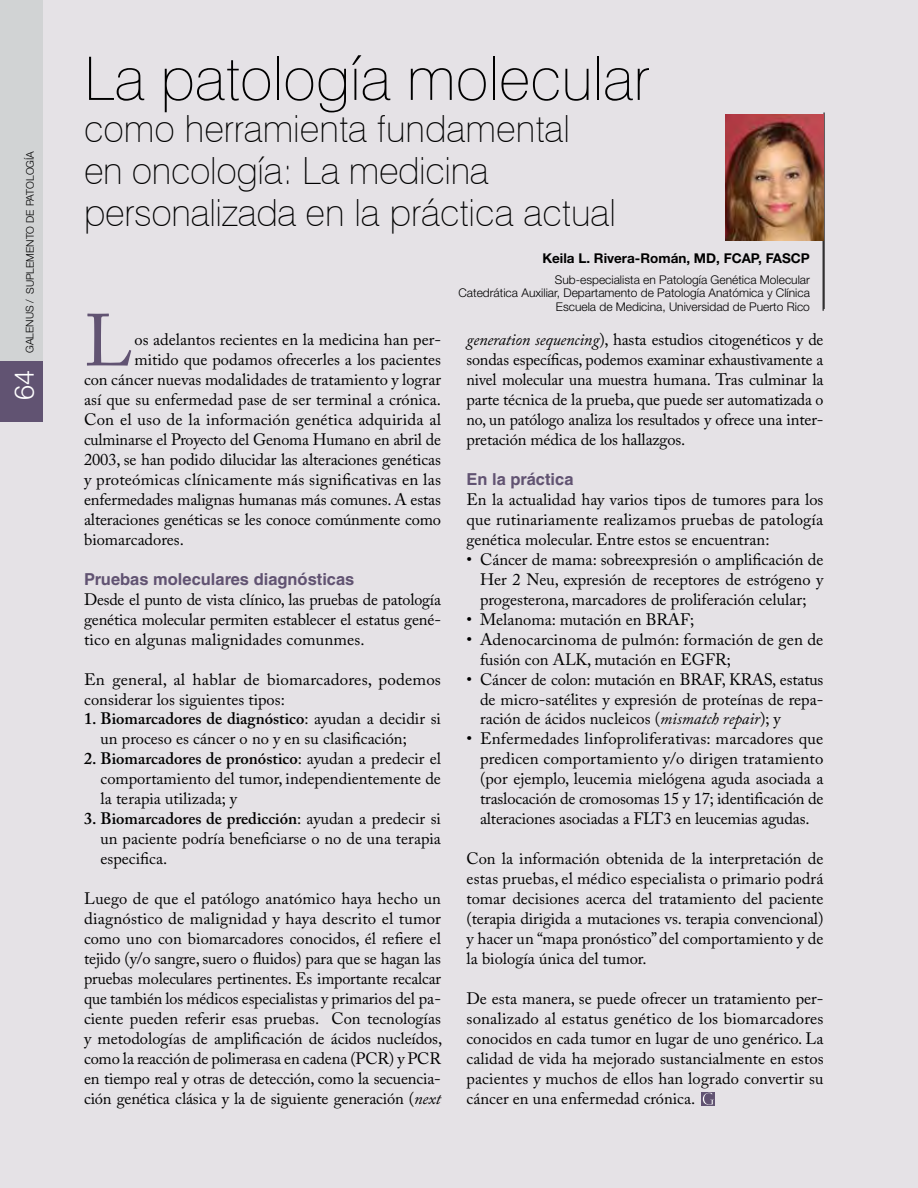
<style>
.page{position:relative;width:918px;height:1188px;background:#e5e2e6}
.page>*{position:absolute;margin:0;border:0;box-sizing:border-box;transform-origin:0 0}
.t1{font:72.9px "Adobe Caslon Pro";color:#615372}
.t2{font:100 60px "Swiss 721 BT";color:#000}
.t3{font:100 37.5px/42px "Swiss 721 BT";color:#000}
.t4{font:300 27px "Helvetica Neue";color:#fff}
.t5{font:16.5px/20px "Adobe Caslon Pro";color:#000;text-align:justify}
.t6{font:700 16.5px "Helvetica LT Std";color:#615372}
.t7{font:700 13.5px "Helvetica Neue";color:#000}
.t8{font:300 12px/13.5px "Helvetica Neue";color:#000;text-align:right}
.t9{font:300 10.5px "Helvetica Neue";color:#000}
.s1{font-weight:600}
.s2{font-style:italic}
</style>
<div class="page">
<hr style="left:824px;top:113px;width:1px;height:196px;background:#000">
<hr style="left:823px;top:114px;width:1px;height:197px;background:#000">
<img style="left:726px;top:114px;width:98px;height:127px">
<svg style="left:701px;top:1092px;width:14px;height:14px"></svg>
<svg style="left:703px;top:1093px;width:11px;height:12px"></svg>
<div style="left:0;top:0;width:43px;height:412px;background:#d1d3d4"></div>
<div style="left:0;top:361px;width:43px;height:61px;background:#615372"></div>
<p class="t9" style="left:24px;top:353px;width:204px;rotate:-90deg">GALENUS / SUPLEMENTO DE PATOLOGÍA</p>
<h3 class="t4" style="left:8px;top:400px;width:32px;rotate:-90deg">64</h3>
<h2 class="t2" style="left:84px;top:42px;width:567px">La patología molecular</h2>
<h3 class="t3" style="left:84px;top:107px;width:534px">como herramienta fundamental en oncología: La medicina personalizada en la práctica actual</h3>
<h1 class="t1" style="left:84px;top:298px;width:50px">L</h1>
<p class="t5" style="left:135px;top:330px;width:308px">os adelantos recientes en la medicina han per-</p>
<p class="t5" style="left:135px;top:350px;width:308px">mitido que podamos ofrecerles a los pacientes</p>
<p class="t5" style="left:84px;top:370px;width:358px">con cáncer nuevas modalidades de tratamiento y lograr</p>
<p class="t5" style="left:84px;top:390px;width:358px">así que su enfermedad pase de ser terminal a crónica.</p>
<p class="t5" style="left:84px;top:410px;width:358px">Con el uso de la información genética adquirida al</p>
<p class="t5" style="left:84px;top:430px;width:358px">culminarse el Proyecto del Genoma Humano en abril de</p>
<p class="t5" style="left:84px;top:449px;width:358px">2003, se han podido dilucidar las alteraciones genéticas</p>
<p class="t5" style="left:84px;top:469px;width:358px">y proteómicas clínicamente más significativas en las</p>
<p class="t5" style="left:84px;top:489px;width:358px">enfermedades malignas humanas más comunes. A estas</p>
<p class="t5" style="left:84px;top:509px;width:358px">alteraciones genéticas se les conoce comúnmente como</p>
<p class="t5" style="left:84px;top:529px;width:101px">biomarcadores.</p>
<p class="t6" style="left:84px;top:569px;width:272px">Pruebas moleculares diagnósticas</p>
<p class="t5" style="left:84px;top:589px;width:358px">Desde el punto de vista clínico, las pruebas de patología genética molecular permiten establecer el estatus gené&shy;tico en algunas malignidades comunmes.</p>
<p class="t5" style="left:84px;top:669px;width:358px">En general, al hablar de biomarcadores, podemos considerar los siguientes tipos:</p>
<p class="t5" style="left:101px;top:709px;width:342px;text-indent:-16px"><span class="s1">1. Biomarcadores de diagnóstico</span>: ayudan a decidir si un proceso es cáncer o no y en su clasificación;</p>
<p class="t5" style="left:101px;top:749px;width:342px;text-indent:-16px"><span class="s1">2. Biomarcadores de pronóstico</span>: ayudan a predecir el comportamiento del tumor, independientemente de la terapia utilizada; y</p>
<p class="t5" style="left:101px;top:809px;width:342px;text-indent:-16px"><span class="s1">3. Biomarcadores de predicción</span>: ayudan a predecir si un paciente podría beneficiarse o no de una terapia especifica.</p>
<p class="t5" style="left:84px;top:888px;width:360px">Luego de que el patólogo anatómico haya hecho un diagnóstico de malignidad y haya descrito el tumor como uno con biomarcadores conocidos, él refiere el tejido (y/o sangre, suero o fluidos) para que se hagan las pruebas moleculares pertinentes. Es importante recalcar que también los médicos especialistas y primarios del pa&shy;ciente pueden referir esas pruebas. Con tecnologías y metodologías de amplificación de ácidos nucleídos, como la reacción de polimerasa en cadena (PCR) y PCR en tiempo real y otras de detección, como la secuencia&shy;ción genética clásica y la de siguiente generación (<span class="s2">next</span></p>
<p class="t7" style="left:542px;top:250px;width:269px">Keila L. Rivera-Román, MD, FCAP, FASCP</p>
<p class="t8" style="left:459px;top:273px;width:353px">Sub-especialista en Patología Genética Molecular<br>Catedrática Auxiliar, Departamento de Patología Anatómica y Clínica<br>Escuela de Medicina, Universidad de Puerto Rico</p>
<p class="t5" style="left:467px;top:330px;width:358px"><span class="s2">generation sequencing</span>), hasta estudios citogenéticos y de sondas específicas, podemos examinar exhaustivamente a nivel molecular una muestra humana. Tras culminar la parte técnica de la prueba, que puede ser automatizada o no, un patólogo analiza los resultados y ofrece una inter&shy;pretación médica de los hallazgos.</p>
<p class="t6" style="left:467px;top:469px;width:108px">En la práctica</p>
<p class="t5" style="left:467px;top:489px;width:358px">En la actualidad hay varios tipos de tumores para los que rutinariamente realizamos pruebas de patología genética molecular. Entre estos se encuentran:</p>
<p class="t5" style="left:480px;top:549px;width:345px;text-indent:-13px">• Cáncer de mama: sobreexpresión o amplificación de Her 2 Neu, expresión de receptores de estrógeno y progesterona, marcadores de proliferación celular;</p>
<p class="t5" style="left:467px;top:609px;width:229px">• Melanoma: mutación en BRAF;</p>
<p class="t5" style="left:480px;top:629px;width:345px;text-indent:-14px">• Adenocarcinoma de pulmón: formación de gen de fusión con ALK, mutación en EGFR;</p>
<p class="t5" style="left:480px;top:669px;width:345px;text-indent:-13px">• Cáncer de colon: mutación en BRAF, KRAS, estatus de micro-satélites y expresión de proteínas de repa&shy;ración de ácidos nucleicos (<span class="s2">mismatch repair</span>); y</p>
<p class="t5" style="left:480px;top:729px;width:345px;text-indent:-13px">• Enfermedades linfoproliferativas: marcadores que predicen comportamiento y/o dirigen tratamiento (por ejemplo, leucemia mielógena aguda asociada a traslocación de cromosomas 15 y 17; identificación de alteraciones asociadas a FLT3 en leucemias agudas.</p>
<p class="t5" style="left:467px;top:848px;width:358px">Con la información obtenida de la interpretación de estas pruebas, el médico especialista o primario podrá tomar decisiones acerca del tratamiento del paciente (terapia dirigida a mutaciones vs. terapia convencional) y hacer un “mapa pronóstico” del comportamiento y de la biología única del tumor.</p>
<p class="t5" style="left:467px;top:988px;width:358px">De esta manera, se puede ofrecer un tratamiento per&shy;sonalizado al estatus genético de los biomarcadores conocidos en cada tumor en lugar de uno genérico. La calidad de vida ha mejorado sustancialmente en estos pacientes y muchos de ellos han logrado convertir su cáncer en una enfermedad crónica.</p>
</div>
